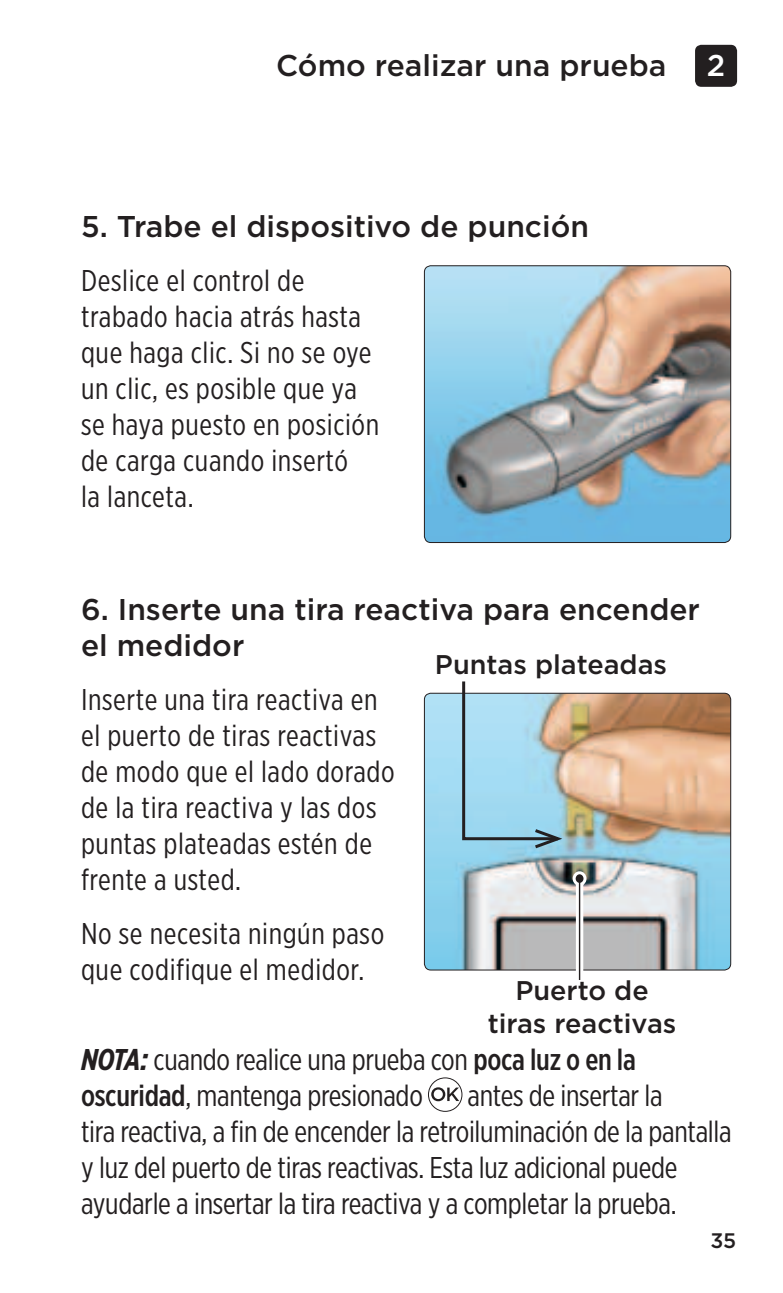
<style>
.page{position:relative;width:783px;height:1293px;background:#fff}
.page>*{position:absolute;margin:0;border:0;box-sizing:border-box;transform-origin:0 0}
.t1{font:30px/36px "Gotham X Narrow";letter-spacing:.01em;color:#231f20}
.t2{font:30px/36px "Gotham X Narrow";letter-spacing:-.01em;color:#231f20}
.t3{font:500 30px/36px "Gotham";color:#231f20}
.t4{font:500 30px "Gotham";color:#fff}
.t5{font:500 27px/33px "Gotham";color:#231f20;text-align:center}
.t6{font:500 21px "Gotham";color:#231f20}
.s1{font-weight:700;font-style:italic}
.s2{font-weight:500}
</style>
<div class="page">
<div style="left:695px;top:45px;width:42px;height:42px;background:#231f20;border-radius:6px"></div>
<img style="left:424px;top:267px;width:306px;height:275px">
<div style="left:424px;top:265px;width:307px;height:278px;border:1px solid #231f20;border-radius:6px"></div>
<img style="left:424px;top:693px;width:306px;height:277px">
<div style="left:424px;top:693px;width:307px;height:277px;border:1px solid #231f20;border-radius:6px"></div>
<svg style="left:571px;top:870px;width:17px;height:110px"></svg>
<svg style="left:460px;top:681px;width:106px;height:169px;background:#a5cddc"></svg>
<div style="left:428px;top:1077px;width:34px;height:34px;border:1px solid #231f20;border-radius:50%"></div>
<svg style="left:431px;top:1087px;width:28px;height:14px"></svg>
<p class="t3" style="left:276px;top:47px;width:392px">Cómo realizar una prueba</p>
<p class="t4" style="left:706px;top:46px;width:20px">2</p>
<p class="t3" style="left:81px;top:208px;width:509px">5. Trabe el dispositivo de punción</p>
<p class="t1" style="left:81px;top:262px;width:299px">Deslice el control de trabado hacia atrás hasta que haga clic. Si no se oye un clic, es posible que ya se haya puesto en posición de carga cuando insertó<br>la lanceta.</p>
<p class="t3" style="left:81px;top:590px;width:620px">6. Inserte una tira reactiva para encender el medidor</p>
<p class="t1" style="left:81px;top:680px;width:315px">Inserte una tira reactiva en el puerto de tiras reactivas de modo que el lado dorado de la tira reactiva y las dos puntas plateadas estén de frente a usted.</p>
<p class="t1" style="left:81px;top:914px;width:304px">No se necesita ningún paso que codifique el medidor.</p>
<p class="t5" style="left:435px;top:647px;width:233px">Puntas plateadas</p>
<p class="t5" style="left:487px;top:973px;width:190px">Puerto de tiras reactivas</p>
<p class="t2" style="left:81px;top:1040px;width:556px"><span class="s1">NOTA:</span> cuando realice una prueba con <span class="s2">poca luz o en la oscuridad</span>, mantenga presionado</p>
<p class="t2" style="left:81px;top:1076px;width:652px;text-indent:386px">antes de insertar la<br>tira reactiva, a fin de encender la retroiluminación de la pantalla y luz del puerto de tiras reactivas. Esta luz adicional puede ayudarle a insertar la tira reactiva y a completar la prueba.</p>
<p class="t6" style="left:710px;top:1227px;width:27px">35</p>
</div>
